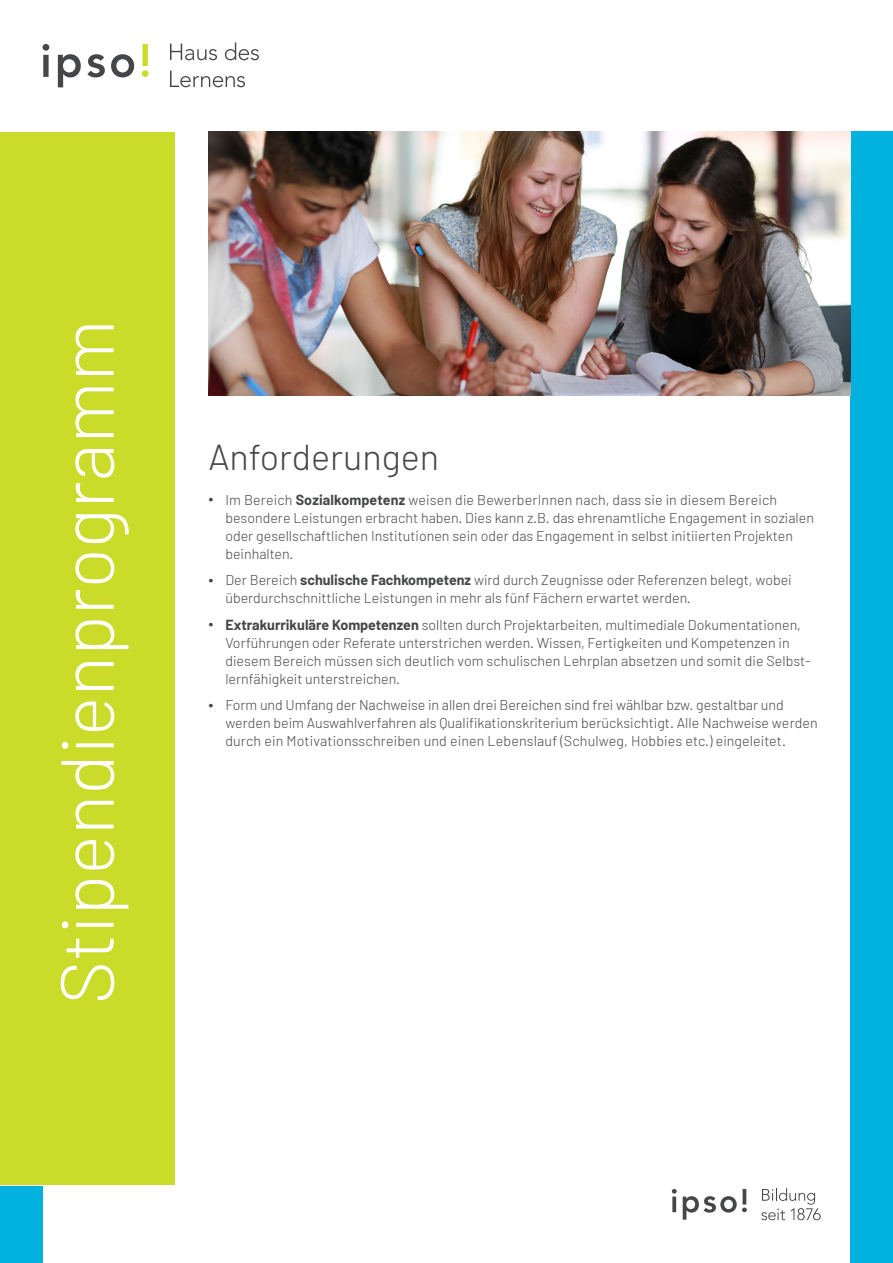
<style>
.page{position:relative;width:893px;height:1263px;background:#fff}
.page>*{position:absolute;margin:0;border:0;box-sizing:border-box;transform-origin:0 0}
.t1{font:300 75px "Barlow";color:#fff}
.Untertitel_Stipendie{font:300 36px "Barlow";color:#454647}
.t2{font:300 14.25px/18px "Barlow";color:#454647}
.s1{font-size:16.5px}
.s2{font-weight:700}
</style>
<div class="page">
<div style="left:850px;top:132px;width:43px;height:1131px;background:#00b2dd"></div>
<img style="left:208px;top:132px;width:642px;height:263px">
<div style="left:0;top:1186px;width:43px;height:77px;background:#00b2dd"></div>
<div style="left:0;top:132px;width:174px;height:1052px;background:#cadb2a"></div>
<svg style="left:43px;top:44px;width:6px;height:33px"></svg>
<svg style="left:142px;top:44px;width:7px;height:33px"></svg>
<svg style="left:111px;top:54px;width:23px;height:23px"></svg>
<svg style="left:58px;top:54px;width:23px;height:33px"></svg>
<svg style="left:87px;top:54px;width:18px;height:23px"></svg>
<svg style="left:170px;top:43px;width:89px;height:17px"></svg>
<svg style="left:170px;top:71px;width:75px;height:16px"></svg>
<svg style="left:672px;top:1189px;width:5px;height:23px"></svg>
<svg style="left:683px;top:1189px;width:64px;height:30px"></svg>
<svg style="left:761px;top:1188px;width:60px;height:32px"></svg>
<p class="t1" style="left:40px;top:1005px;width:687px;rotate:-90deg">Stipendienprogramm</p>
<p class="Untertitel_Stipendie" style="left:208px;top:434px;width:232px">Anforderungen</p>
<p class="t2" style="left:225px;top:490px;width:590px;text-indent:-17px"><span class="s1">•</span> Im Bereich <span class="s2">Sozialkompetenz</span> weisen die BewerberInnen nach, dass sie in diesem Bereich besondere Leistungen erbracht haben. Dies kann z.B. das ehrenamtliche Engagement in sozialen oder gesellschaftlichen Institutionen sein oder das Engagement in selbst initiierten Projekten beinhalten.</p>
<p class="t2" style="left:225px;top:571px;width:568px;text-indent:-17px"><span class="s1">•</span> Der Bereich <span class="s2">schulische Fachkompetenz</span> wird durch Zeugnisse oder Referenzen belegt, wobei überdurchschnittliche Leistungen in mehr als fünf Fächern erwartet werden.</p>
<p class="t2" style="left:225px;top:615px;width:587px;text-indent:-17px"><span class="s1">•</span> <span class="s2">Extrakurrikuläre Kompetenzen</span> sollten durch Projektarbeiten, multimediale Dokumentationen, Vorführungen oder Referate unterstrichen werden. Wissen, Fertigkeiten und Kompetenzen in diesem Bereich müssen sich deutlich vom schulischen Lehrplan absetzen und somit die Selbst&shy;lernfähigkeit unterstreichen.</p>
<p class="t2" style="left:225px;top:696px;width:594px;text-indent:-17px"><span class="s1">•</span> Form und Umfang der Nachweise in allen drei Bereichen sind frei wählbar bzw. gestaltbar und werden beim Auswahlverfahren als Qualifikationskriterium berücksichtigt. Alle Nachweise werden durch ein Motivationsschreiben und einen Lebenslauf (Schulweg, Hobbies etc.) eingeleitet.</p>
</div>
